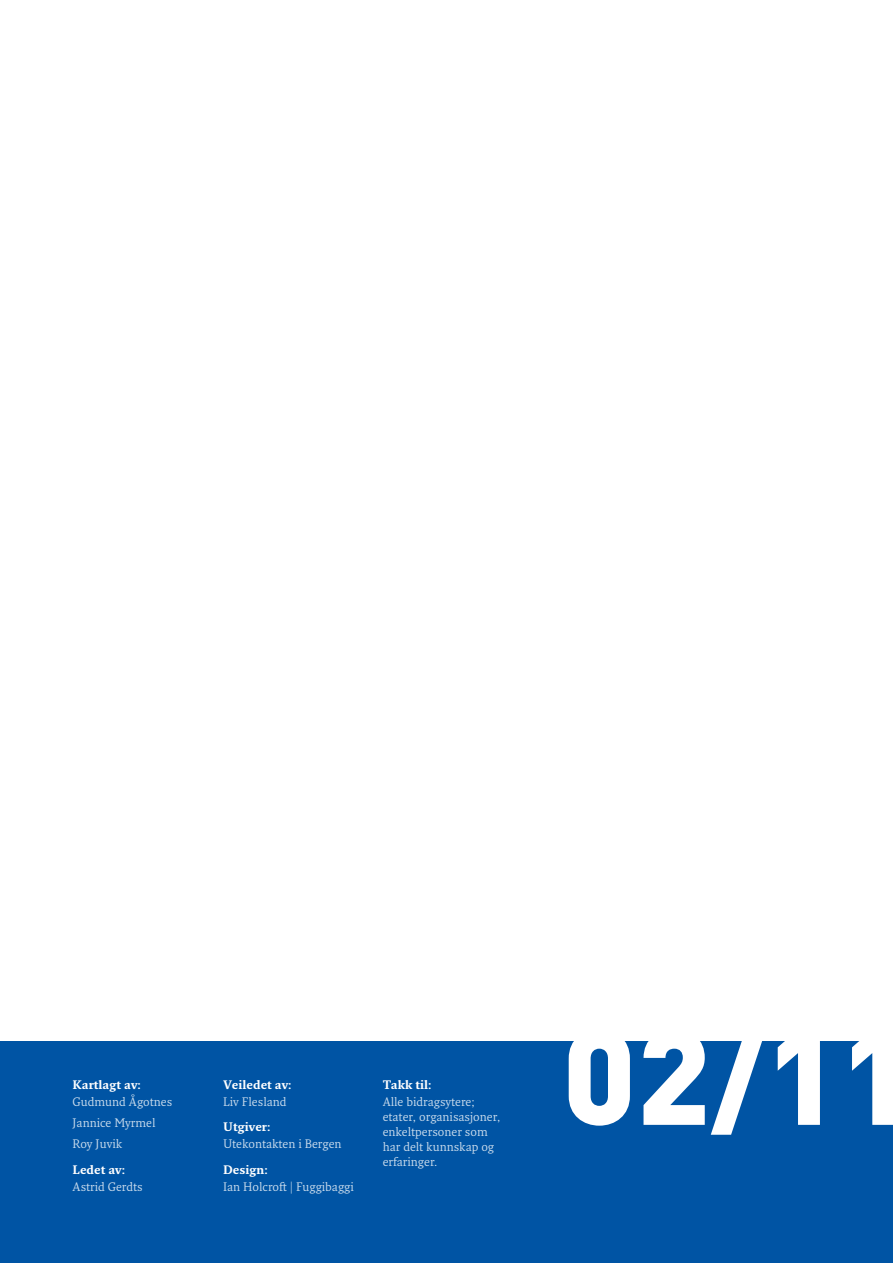
<style>
.page{position:relative;width:893px;height:1263px;background:#fff}
.page>*{position:absolute;margin:0;border:0;box-sizing:border-box;transform-origin:0 0}
.t1{font:900 133.65px "DIN";color:#fff}
.FOOTNOTER{font:12px/15px "Fresco";color:#ccdded}
.FOOTNOTER-2{font:700 12px "Fresco";color:#fff}
</style>
<div class="page">
<div style="left:0;top:1042px;width:893px;height:221px;background:#0054a4"></div>
<p class="FOOTNOTER-2" style="left:73px;top:1077px;width:70px">Kartlagt av:</p>
<p class="FOOTNOTER" style="left:73px;top:1094px;width:101px">Gudmund Ågotnes</p>
<p class="FOOTNOTER" style="left:73px;top:1115px;width:84px">Jannice Myrmel</p>
<p class="FOOTNOTER" style="left:73px;top:1136px;width:51px">Roy Juvik</p>
<p class="FOOTNOTER-2" style="left:73px;top:1162px;width:54px">Ledet av:</p>
<p class="FOOTNOTER" style="left:73px;top:1179px;width:72px">Astrid Gerdts</p>
<p class="FOOTNOTER-2" style="left:223px;top:1077px;width:70px">Veiledet av:</p>
<p class="FOOTNOTER" style="left:223px;top:1094px;width:65px">Liv Flesland</p>
<p class="FOOTNOTER-2" style="left:223px;top:1120px;width:49px">Utgiver:</p>
<p class="FOOTNOTER" style="left:223px;top:1136px;width:120px">Utekontakten i Bergen</p>
<p class="FOOTNOTER-2" style="left:223px;top:1162px;width:46px">Design:</p>
<p class="FOOTNOTER" style="left:223px;top:1179px;width:132px">Ian Holcroft | Fuggibaggi</p>
<p class="FOOTNOTER-2" style="left:383px;top:1077px;width:50px">Takk til:</p>
<p class="FOOTNOTER" style="left:383px;top:1094px;width:119px">Alle bidragsytere; etater, organisasjoner, enkeltpersoner som har delt kunnskap og erfaringer.</p>
<p class="t1" style="left:562px;top:987px;width:354px">02/11</p>
</div>
